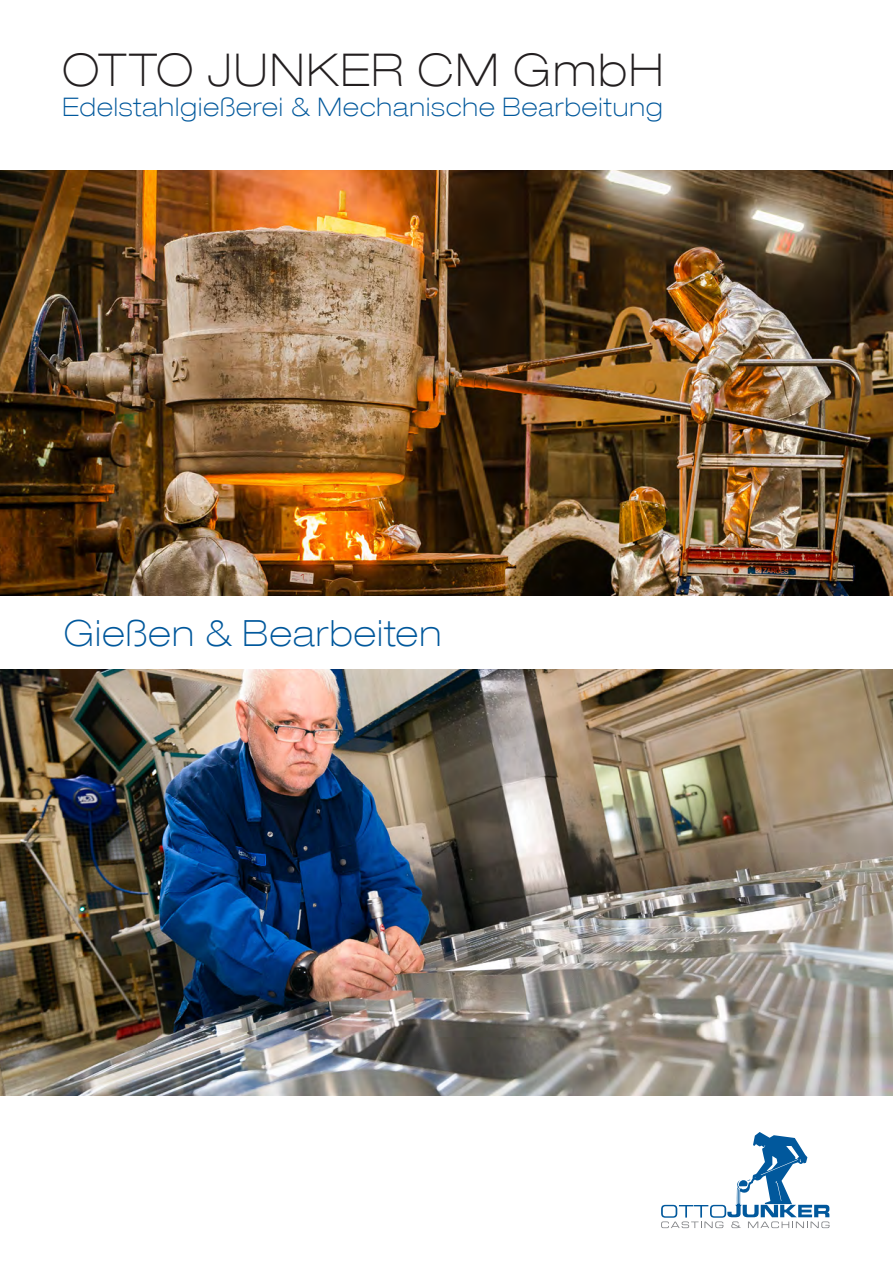
<style>
.page{position:relative;width:893px;height:1263px;background:#fff}
.page>*{position:absolute;margin:0;border:0;box-sizing:border-box;transform-origin:0 0}
.Titel_-_Headline{font:100 expanded 45px "Helvetica Neue LT Com";letter-spacing:.05em;color:#231f20}
.Titel_-_Subline{font:100 expanded 36px "Helvetica Neue LT Com";letter-spacing:.04em;color:#01589c}
.Titel_-_Subline-2{font:100 expanded 25.5px "Helvetica Neue LT Com";letter-spacing:.04em;color:#01589c}
</style>
<div class="page">
<img style="left:0;top:170px;width:893px;height:425px">
<img style="left:0;top:670px;width:893px;height:425px">
<svg style="left:661px;top:1132px;width:168px;height:96px"></svg>
<p class="Titel_-_Headline" style="left:63px;top:42px;width:602px">OTTO JUNKER CM GmbH</p>
<p class="Titel_-_Subline-2" style="left:63px;top:92px;width:601px">Edelstahlgießerei &amp; Mechanische Bearbeitung</p>
<p class="Titel_-_Subline" style="left:64px;top:611px;width:379px">Gießen &amp; Bearbeiten</p>
</div>
